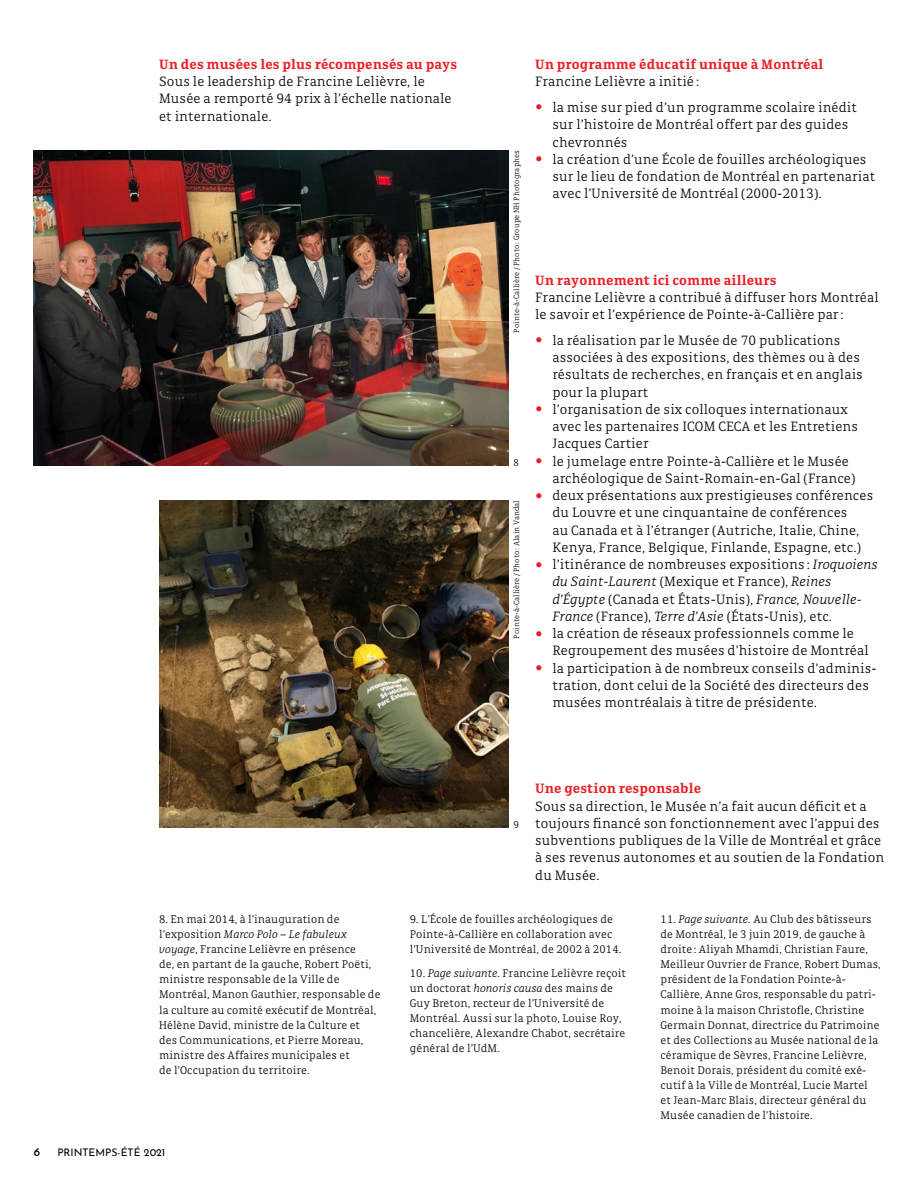
<style>
.page{position:relative;width:918px;height:1188px;background:#fff}
.page>*{position:absolute;margin:0;border:0;box-sizing:border-box;transform-origin:0 0}
.t1{font:300 14.7px/17.2px "Gak Serif";letter-spacing:.01em;color:#000}
.t2{font:700 14.7px "Gak Serif";letter-spacing:.01em;color:#ed1d24}
.t3{font:300 12px/15.1px "Gak Serif";letter-spacing:.01em;color:#000}
.t4{font:700 12px "Josefin Sans";color:#000}
.t5{font:10.5px "Josefin Sans";color:#000}
.t6{font:300 10.5px "Gak Serif";color:#000}
.t7{font:300 8.25px "Gak Serif";letter-spacing:.01em;color:#000}
.s1{font-family:"Minion Pro";font-weight:400;font-size:19.5px;color:#ed1d24}
.s2{font-style:italic}
</style>
<div class="page">
<img style="left:34px;top:150px;width:474px;height:316px">
<img style="left:159px;top:500px;width:349px;height:328px">
<p class="t2" style="left:159px;top:56px;width:300px">Un des musées les plus récompensés au pays</p>
<p class="t1" style="left:159px;top:73px;width:294px">Sous le leadership de Francine Lelièvre, le<br>Musée a remporté 94 prix à l’échelle nationale et internationale.</p>
<p class="t7" style="left:512px;top:333px;width:184px;rotate:-90deg">Pointe-à-Callière / Photo : Groupe NH Photographes</p>
<p class="t6" style="left:514px;top:457px;width:7px">8</p>
<p class="t7" style="left:512px;top:639px;width:140px;rotate:-90deg">Pointe-à-Callière / Photo : Alain Vandal</p>
<p class="t2" style="left:535px;top:56px;width:290px">Un programme éducatif unique à Montréal</p>
<p class="t1" style="left:535px;top:73px;width:166px">Francine Lelièvre a initié :</p>
<p class="t1" style="left:552px;top:99px;width:306px;text-indent:-17px"><span class="s1">•</span> la mise sur pied d’un programme scolaire inédit sur l’histoire de Montréal offert par des guides chevronnés</p>
<p class="t1" style="left:552px;top:151px;width:324px;text-indent:-17px"><span class="s1">•</span> la création d’une École de fouilles archéologiques sur le lieu de fondation de Montréal en partenariat avec l’Université de Montréal (2000-2013).</p>
<p class="t2" style="left:535px;top:272px;width:243px">Un rayonnement ici comme ailleurs</p>
<p class="t1" style="left:535px;top:289px;width:345px">Francine Lelièvre a contribué à diffuser hors Montréal le savoir et l’expérience de Pointe-à-Callière par:</p>
<p class="t1" style="left:552px;top:332px;width:312px;text-indent:-17px"><span class="s1">•</span> la réalisation par le Musée de 70 publications associées à des expositions, des thèmes ou à des résultats de recherches, en français et en anglais pour la plupart</p>
<p class="t1" style="left:552px;top:401px;width:307px;text-indent:-17px"><span class="s1">•</span> l’organisation de six colloques internationaux avec les partenaires ICOM CECA et les Entretiens<br>Jacques Cartier</p>
<p class="t1" style="left:552px;top:453px;width:305px;text-indent:-17px"><span class="s1">•</span> le jumelage entre Pointe-à-Callière et le Musée archéologique de Saint-Romain-en-Gal (France)</p>
<p class="t1" style="left:535px;top:487px;width:340px;text-align:center"><span class="s1">•</span> deux présentations aux prestigieuses conférences du Louvre et une cinquantaine de conférences<br>au Canada et à l’étranger (Autriche, Italie, Chine, Kenya, France, Belgique, Finlande, Espagne, etc.)</p>
<p class="t1" style="left:552px;top:556px;width:327px;text-indent:-17px"><span class="s1">•</span> l’itinérance de nombreuses expositions : <span class="s2">Iroquoiens du Saint-Laurent</span> (Mexique et France), <span class="s2">Reines d’Égypte</span> (Canada et États-Unis), <span class="s2">France, Nouvelle-France</span> (France), <span class="s2">Terre d’Asie</span> (États-Unis), etc.</p>
<p class="t1" style="left:552px;top:625px;width:318px;text-indent:-17px"><span class="s1">•</span> la création de réseaux professionnels comme le<br>Regroupement des musées d’histoire de Montréal</p>
<p class="t1" style="left:552px;top:660px;width:326px;text-indent:-17px"><span class="s1">•</span> la participation à de nombreux conseils d’adminis&shy;tration, dont celui de la Société des directeurs des musées montréalais à titre de présidente.</p>
<p class="t6" style="left:514px;top:819px;width:7px">9</p>
<p class="t2" style="left:535px;top:781px;width:167px">Une gestion responsable</p>
<p class="t1" style="left:535px;top:798px;width:351px">Sous sa direction, le Musée n’a fait aucun déficit et a toujours financé son fonctionnement avec l’appui des subventions publiques de la Ville de Montréal et grâce à ses revenus autonomes et au soutien de la Fondation du Musée.</p>
<p class="t3" style="left:159px;top:912px;width:223px">8. En mai 2014, à l’inauguration de l’exposition <span class="s2">Marco Polo – Le fabuleux voyage</span>, Francine Lelièvre en présence<br>de, en partant de la gauche, Robert Poëti, ministre responsable de la Ville de Montréal, Manon Gauthier, responsable de la culture au comité exécutif de Montréal, Hélène David, ministre de la Culture et des Communications, et Pierre Moreau, ministre des Affaires municipales et<br>de l’Occupation du territoire.</p>
<p class="t3" style="left:410px;top:912px;width:213px">9. L’École de fouilles archéologiques de<br>Pointe-à-Callière en collaboration avec l’Université de Montréal, de 2002 à 2014.</p>
<p class="t3" style="left:410px;top:966px;width:218px">10. <span class="s2">Page suivante.</span> Francine Lelièvre reçoit un doctorat <span class="s2">honoris causa</span> des mains de Guy Breton, recteur de l’Université de Montréal. Aussi sur la photo, Louise Roy, chancelière, Alexandre Chabot, secrétaire général de l’UdM.</p>
<p class="t4" style="left:34px;top:1144px;width:8px">6</p>
<p class="t5" style="left:57px;top:1143px;width:110px">PRINTEMPS-ÉTÉ 2021</p>
<p class="t3" style="left:661px;top:912px;width:222px">11. <span class="s2">Page suivante.</span> Au Club des bâtisseurs de Montréal, le 3 juin 2019, de gauche à droite : Aliyah Mhamdi, Christian Faure, Meilleur Ouvrier de France, Robert Dumas, président de la Fondation Pointe-à-Callière, Anne Gros, responsable du patri&shy;moine à la maison Christofle, Christine Germain Donnat, directrice du Patrimoine et des Collections au Musée national de la céramique de Sèvres, Francine Lelièvre, Benoit Dorais, président du comité exé&shy;cutif à la Ville de Montréal, Lucie Martel et Jean-Marc Blais, directeur général du Musée canadien de l’histoire.</p>
</div>
